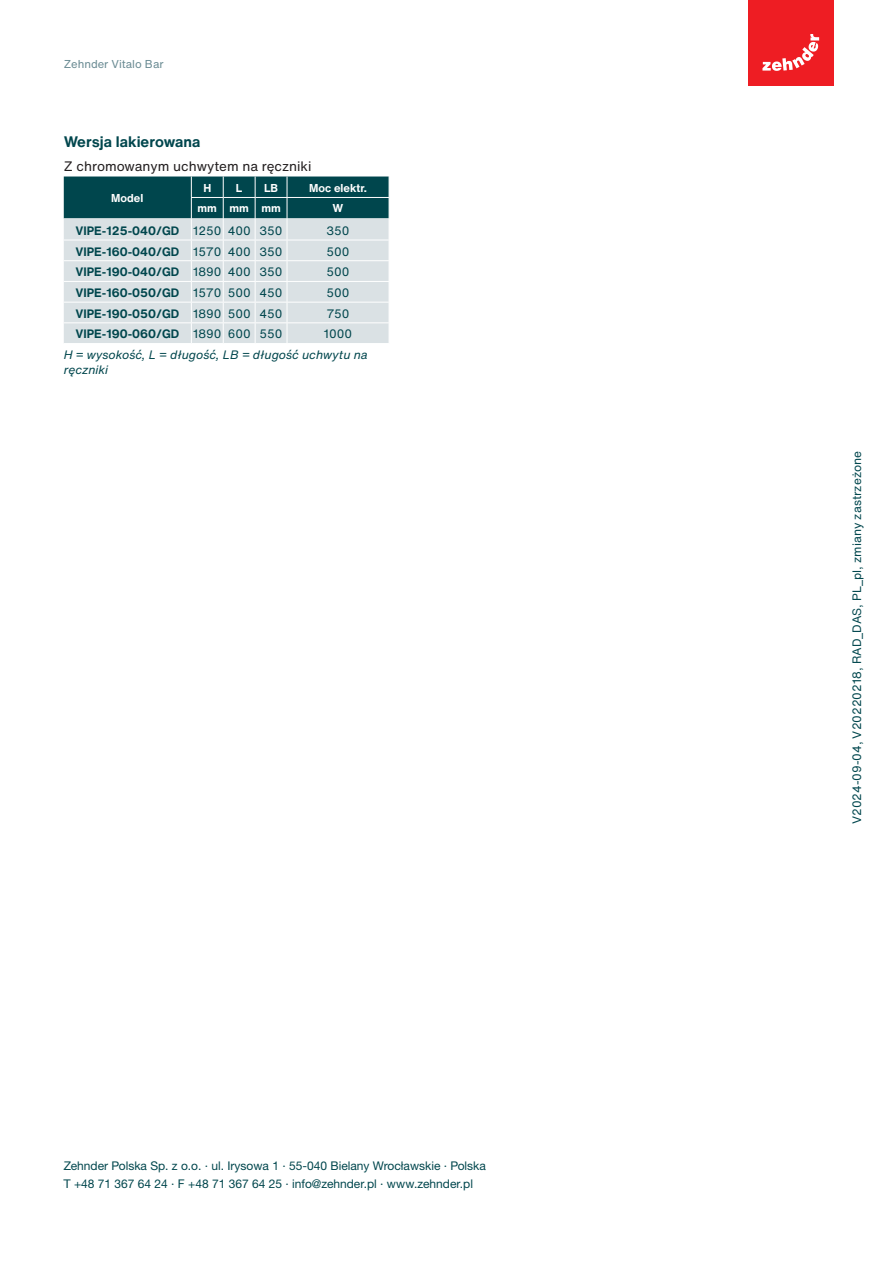
<style>
.page{position:relative;width:893px;height:1263px;background:#fff}
.page>*{position:absolute;margin:0;border:0;box-sizing:border-box;transform-origin:0 0}
.MarketingHead{font:700 15px "Helvetica Now Text";color:#00464d}
.MarketingText{font:13.5px "Helvetica Now Text";color:#231f20}
.TableBodyCenter{font:12px "Helvetica Now Text";color:#00464d}
.WwwFooter{font:12px "Helvetica Neuefor Zehnder";color:#00464d}
.TableHeaderCenter{font:700 12px "Helvetica Now Text";color:#00464d}
.t1{font:italic 12px/15px "Helvetica Now Text";color:#00464d}
.TableHeaderCenterWhite{font:700 11.25px "Helvetica Now Text";color:#fff}
.t2{font:11.25px "Helvetica Now Text";color:#6a8b93}
</style>
<div class="page">
<div style="left:748px;top:0;width:85px;height:85px;background:#ee1d23"></div>
<svg style="left:762px;top:34px;width:57px;height:37px"></svg>
<svg style="left:64px;top:176px;width:326px;height:167px;background:#a7bdc0"></svg>
<p class="t2" style="left:64px;top:56px;width:101px">Zehnder Vitalo Bar</p>
<p class="MarketingHead" style="left:64px;top:131px;width:138px">Wersja lakierowana</p>
<p class="MarketingText" style="left:64px;top:157px;width:249px">Z chromowanym uchwytem na ręczniki</p>
<p class="TableHeaderCenterWhite" style="left:111px;top:191px;width:34px">Model</p>
<p class="TableHeaderCenterWhite" style="left:203px;top:181px;width:9px">H</p>
<p class="TableHeaderCenterWhite" style="left:236px;top:181px;width:8px">L</p>
<p class="TableHeaderCenterWhite" style="left:264px;top:181px;width:16px">LB</p>
<p class="TableHeaderCenterWhite" style="left:309px;top:181px;width:60px">Moc elektr.</p>
<p class="TableHeaderCenterWhite" style="left:198px;top:201px;width:21px">mm</p>
<p class="TableHeaderCenterWhite" style="left:229px;top:201px;width:21px">mm</p>
<p class="TableHeaderCenterWhite" style="left:261px;top:201px;width:21px">mm</p>
<p class="TableHeaderCenterWhite" style="left:333px;top:201px;width:12px">W</p>
<p class="TableHeaderCenter" style="left:75px;top:223px;width:105px">VIPE-125-040/GD</p>
<p class="TableBodyCenter" style="left:193px;top:223px;width:30px">1250</p>
<p class="TableBodyCenter" style="left:228px;top:223px;width:25px">400</p>
<p class="TableBodyCenter" style="left:260px;top:223px;width:25px">350</p>
<p class="TableBodyCenter" style="left:327px;top:223px;width:25px">350</p>
<p class="TableHeaderCenter" style="left:75px;top:243px;width:105px">VIPE-160-040/GD</p>
<p class="TableBodyCenter" style="left:193px;top:243px;width:30px">1570</p>
<p class="TableBodyCenter" style="left:228px;top:243px;width:25px">400</p>
<p class="TableBodyCenter" style="left:260px;top:243px;width:25px">350</p>
<p class="TableBodyCenter" style="left:327px;top:243px;width:25px">500</p>
<p class="TableHeaderCenter" style="left:75px;top:264px;width:105px">VIPE-190-040/GD</p>
<p class="TableBodyCenter" style="left:193px;top:264px;width:30px">1890</p>
<p class="TableBodyCenter" style="left:228px;top:264px;width:25px">400</p>
<p class="TableBodyCenter" style="left:260px;top:264px;width:25px">350</p>
<p class="TableBodyCenter" style="left:327px;top:264px;width:25px">500</p>
<p class="TableHeaderCenter" style="left:75px;top:285px;width:105px">VIPE-160-050/GD</p>
<p class="TableBodyCenter" style="left:193px;top:285px;width:30px">1570</p>
<p class="TableBodyCenter" style="left:228px;top:285px;width:25px">500</p>
<p class="TableBodyCenter" style="left:260px;top:285px;width:25px">450</p>
<p class="TableBodyCenter" style="left:327px;top:285px;width:25px">500</p>
<p class="TableHeaderCenter" style="left:75px;top:305px;width:105px">VIPE-190-050/GD</p>
<p class="TableBodyCenter" style="left:193px;top:305px;width:30px">1890</p>
<p class="TableBodyCenter" style="left:228px;top:305px;width:25px">500</p>
<p class="TableBodyCenter" style="left:260px;top:305px;width:25px">450</p>
<p class="TableBodyCenter" style="left:327px;top:305px;width:24px">750</p>
<p class="TableHeaderCenter" style="left:75px;top:326px;width:105px">VIPE-190-060/GD</p>
<p class="TableBodyCenter" style="left:193px;top:326px;width:30px">1890</p>
<p class="TableBodyCenter" style="left:228px;top:326px;width:25px">600</p>
<p class="TableBodyCenter" style="left:260px;top:326px;width:25px">550</p>
<p class="TableBodyCenter" style="left:324px;top:326px;width:30px">1000</p>
<p class="t1" style="left:64px;top:347px;width:305px">H = wysokość, L = długość, LB = długość uchwytu na ręczniki</p>
<p class="WwwFooter" style="left:64px;top:1158px;width:424px">Zehnder Polska Sp. z o.o. · ul. Irysowa 1 · 55-040 Bielany Wrocławskie · Polska</p>
<p class="WwwFooter" style="left:64px;top:1176px;width:411px">T +48 71 367 64 24 · F +48 71 367 64 25 · info@zehnder.pl · www.zehnder.pl</p>
<p class="TableBodyCenter" style="left:64px;top:1178px;width:90px">www.zehnder.pl</p>
<p class="TableBodyCenter" style="left:849px;top:824px;width:375px;rotate:-90deg">V2024-09-04, V20220218, RAD_DAS, PL_pl, zmiany zastrzeżone</p>
</div>
